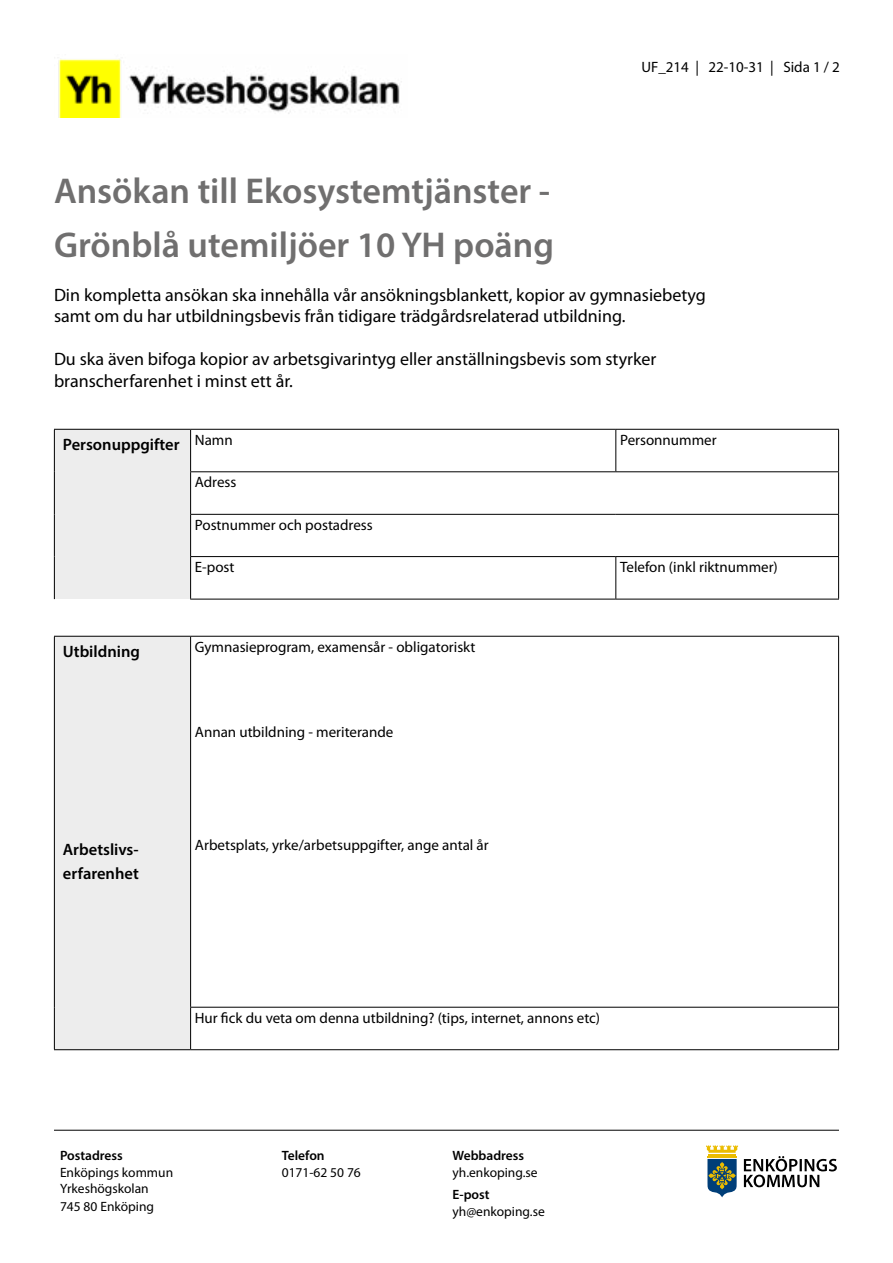
<style>
.page{position:relative;width:893px;height:1263px;background:#fff}
.page>*{position:absolute;margin:0;border:0;box-sizing:border-box;transform-origin:0 0}
.t1{font:600 36px/54.8px "Myriad Pro";color:#706f6f}
.t2{font:18px/21.6px "Myriad Pro";color:#000}
.t3{font:600 16.5px/24px "Myriad Pro";color:#000}
.t4{font:15px "Myriad Pro";color:#000}
.t5{font:13.5px/16.5px "Myriad Pro";color:#000}
.t6{font:600 13.5px "Myriad Pro";color:#000}
</style>
<div class="page">
<img style="left:58px;top:59px;width:344px;height:58px">
<hr style="left:54px;top:1130px;width:785px;height:1px;background:#000">
<svg style="left:706px;top:1145px;width:32px;height:52px"></svg>
<hr style="left:707px;top:1156px;width:30px;height:2px;background:#ebbc00">
<svg style="left:744px;top:1156px;width:93px;height:31px"></svg>
<div style="left:54px;top:429px;width:137px;height:170px;background:#ededed"></div>
<svg style="left:191px;top:430px;width:647px;height:169px"></svg>
<hr style="left:54px;top:429px;width:137px;height:1px;background:#000">
<hr style="left:616px;top:429px;width:223px;height:1px;background:#000">
<hr style="left:615px;top:430px;width:1px;height:41px;background:#000">
<hr style="left:838px;top:430px;width:1px;height:41px;background:#000">
<hr style="left:616px;top:471px;width:223px;height:1px;background:#000">
<hr style="left:838px;top:472px;width:1px;height:42px;background:#000">
<hr style="left:615px;top:557px;width:1px;height:42px;background:#000">
<hr style="left:838px;top:557px;width:1px;height:42px;background:#000">
<hr style="left:191px;top:429px;width:425px;height:1px;background:#000">
<hr style="left:190px;top:471px;width:426px;height:1px;background:#000">
<hr style="left:190px;top:514px;width:426px;height:1px;background:#000">
<hr style="left:616px;top:514px;width:223px;height:1px;background:#000">
<hr style="left:838px;top:515px;width:1px;height:41px;background:#000">
<hr style="left:190px;top:556px;width:426px;height:1px;background:#000">
<hr style="left:616px;top:556px;width:223px;height:1px;background:#000">
<hr style="left:190px;top:599px;width:426px;height:1px;background:#000">
<hr style="left:616px;top:599px;width:223px;height:1px;background:#000">
<hr style="left:54px;top:430px;width:1px;height:42px;background:#000">
<hr style="left:190px;top:430px;width:1px;height:41px;background:#000">
<hr style="left:54px;top:472px;width:1px;height:42px;background:#000">
<hr style="left:190px;top:472px;width:1px;height:42px;background:#000">
<hr style="left:54px;top:514px;width:1px;height:43px;background:#000">
<hr style="left:190px;top:515px;width:1px;height:41px;background:#000">
<hr style="left:54px;top:557px;width:1px;height:42px;background:#000">
<hr style="left:190px;top:557px;width:1px;height:42px;background:#000">
<div style="left:54px;top:636px;width:137px;height:414px;background:#ededed"></div>
<hr style="left:54px;top:636px;width:137px;height:1px;background:#000">
<hr style="left:54px;top:1049px;width:137px;height:1px;background:#000">
<hr style="left:838px;top:637px;width:1px;height:370px;background:#000">
<hr style="left:838px;top:1007px;width:1px;height:42px;background:#000">
<hr style="left:191px;top:636px;width:648px;height:1px;background:#000">
<hr style="left:190px;top:1007px;width:649px;height:1px;background:#000">
<hr style="left:191px;top:1049px;width:648px;height:1px;background:#000">
<hr style="left:54px;top:637px;width:1px;height:370px;background:#000">
<hr style="left:190px;top:637px;width:1px;height:370px;background:#000">
<hr style="left:54px;top:1007px;width:1px;height:42px;background:#000">
<hr style="left:190px;top:1007px;width:1px;height:42px;background:#000">
<h1 class="t1" style="left:54px;top:162px;width:502px">Ansökan till Ekosystemtjänster -<br>Grönblå utemiljöer 10 YH poäng</h1>
<p class="t4" style="left:641px;top:58px;width:200px">UF_214 | 22-10-31 | Sida 1 / 2</p>
<p class="t2" style="left:54px;top:284px;width:653px">Din kompletta ansökan ska innehålla vår ansökningsblankett, kopior av gymnasiebetyg samt om du har utbildningsbevis från tidigare trädgårdsrelaterad utbildning.</p>
<p class="t2" style="left:54px;top:349px;width:604px">Du ska även bifoga kopior av arbetsgivarintyg eller anställningsbevis som styrker branscherfarenhet i minst ett år.</p>
<p class="t3" style="left:63px;top:432px;width:171px">Personuppgifter <sup>Namn</sup></p>
<p class="t4" style="left:620px;top:432px;width:98px">Personnummer</p>
<p class="t4" style="left:195px;top:474px;width:43px">Adress</p>
<p class="t4" style="left:195px;top:517px;width:179px">Postnummer och postadress</p>
<p class="t4" style="left:195px;top:559px;width:41px">E-post</p>
<p class="t4" style="left:620px;top:559px;width:159px">Telefon (inkl riktnummer)</p>
<p class="t3" style="left:63px;top:639px;width:79px">Utbildning</p>
<p class="t3" style="left:63px;top:837px;width:77px">Arbetslivs&shy;erfarenhet</p>
<p class="t4" style="left:195px;top:638px;width:282px">Gymnasieprogram, examensår - obligatoriskt</p>
<p class="t4" style="left:195px;top:723px;width:200px">Annan utbildning - meriterande</p>
<p class="t4" style="left:195px;top:836px;width:295px">Arbetsplats, yrke/arbetsuppgifter, ange antal år</p>
<p class="t4" style="left:195px;top:1009px;width:407px">Hur fick du veta om denna utbildning? (tips, internet, annons etc)</p>
<p class="t6" style="left:60px;top:1147px;width:64px">Postadress</p>
<p class="t5" style="left:60px;top:1164px;width:115px">Enköpings kommun<br>Yrkeshögskolan</p>
<p class="t5" style="left:60px;top:1199px;width:96px">745 80 Enköping</p>
<p class="t6" style="left:282px;top:1147px;width:44px">Telefon</p>
<p class="t5" style="left:282px;top:1164px;width:81px">0171-62 50 76</p>
<p class="t6" style="left:452px;top:1147px;width:73px">Webbadress</p>
<p class="t5" style="left:452px;top:1164px;width:87px">yh.enkoping.se</p>
<p class="t6" style="left:452px;top:1186px;width:39px">E-post</p>
<p class="t5" style="left:452px;top:1203px;width:94px">yh@enkoping.se</p>
</div>
